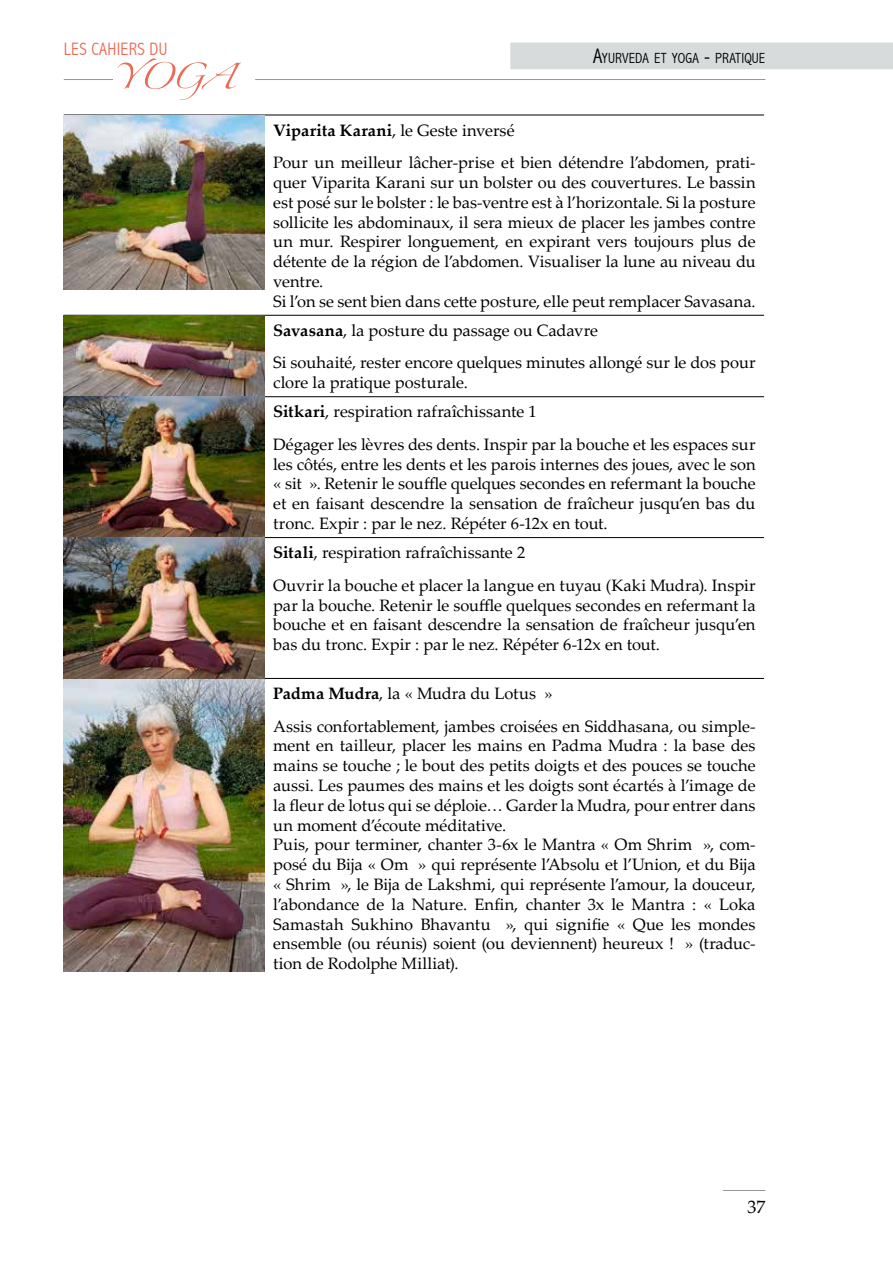
<style>
.page{position:relative;width:893px;height:1263px;background:#fff}
.page>*{position:absolute;margin:0;border:0;box-sizing:border-box;transform-origin:0 0}
.t1{font:57px "Linotype Zapfino One";color:#e96c57}
.t2{font:300 condensed 18px "Abadi";letter-spacing:.015em;color:#e96c57}
.t3{font:18px "Palatino Linotype";color:#000}
.t4{font:16.5px/19.8px "Palatino Linotype";color:#000}
.t5{font:300 condensed 14.7px "Abadi";letter-spacing:.01em;color:#000}
.s1{font-size:21px}
.s2{font-weight:700}
</style>
<div class="page">
<hr style="left:255px;top:79px;width:510px;height:1px;background:#98989c">
<hr style="left:64px;top:79px;width:49px;height:1px;background:#98989c">
<hr style="left:723px;top:1190px;width:42px;height:1px;background:#98989c">
<div style="left:510px;top:43px;width:383px;height:26px;background:#d8dbdc"></div>
<hr style="left:265px;top:115px;width:499px;height:1px;background:#000">
<hr style="left:265px;top:315px;width:499px;height:1px;background:#000">
<hr style="left:265px;top:396px;width:499px;height:1px;background:#000">
<hr style="left:265px;top:537px;width:499px;height:1px;background:#000">
<hr style="left:265px;top:678px;width:499px;height:1px;background:#000">
<img style="left:64px;top:115px;width:201px;height:174px">
<img style="left:64px;top:315px;width:201px;height:657px">
<p class="t2" style="left:64px;top:39px;width:105px">LES CAHIERS DU</p>
<h1 class="t1" style="left:113px;top:35px;width:124px">YOGA</h1>
<p class="t5" style="left:593px;top:49px;width:174px"><span class="s1">A</span>YURVEDA ET YOGA <span class="s1">-</span> PRATIQUE</p>
<p class="t4" style="left:273px;top:113px;width:484px;line-height:32.5px"><span class="s2">Viparita Karani</span>, le Geste inversé<br>Pour un meilleur lâcher-prise et bien détendre l’abdomen, prati-</p>
<p class="t4" style="left:273px;top:172px;width:484px">quer Viparita Karani sur un bolster ou des couvertures. Le bassin est posé sur le bolster : le bas-ventre est à l’horizontale. Si la posture sollicite les abdominaux, il sera mieux de placer les jambes contre un mur. Respirer longuement, en expirant vers toujours plus de détente de la région de l’abdomen. Visualiser la lune au niveau du ventre.<br>Si l’on se sent bien dans cette posture, elle peut remplacer Savasana.</p>
<p class="t4" style="left:273px;top:313px;width:484px;line-height:32.5px"><span class="s2">Savasana</span>, la posture du passage ou Cadavre<br>Si souhaité, rester encore quelques minutes allongé sur le dos pour</p>
<p class="t4" style="left:273px;top:367px;width:265px;line-height:29.1px">clore la pratique posturale.<br><span class="s2">Sitkari</span>, respiration rafraîchissante 1</p>
<p class="t4" style="left:273px;top:434px;width:484px;text-align:justify">Dégager les lèvres des dents. Inspir par la bouche et les espaces sur les côtés, entre les dents et les parois internes des joues, avec le son « sit ». Retenir le souffle quelques secondes en refermant la bouche et en faisant descendre la sensation de fraîcheur jusqu’en bas du tronc. Expir : par le nez. Répéter 6-12x en tout.</p>
<p class="t4" style="left:273px;top:536px;width:484px;line-height:32.5px"><span class="s2">Sitali</span>, respiration rafraîchissante 2<br>Ouvrir la bouche et placer la langue en tuyau (Kaki Mudra). Inspir</p>
<p class="t4" style="left:273px;top:594px;width:484px;text-align:justify">par la bouche. Retenir le souffle quelques secondes en refermant la bouche et en faisant descendre la sensation de fraîcheur jusqu’en bas du tronc. Expir : par le nez. Répéter 6-12x en tout.</p>
<p class="t4" style="left:273px;top:676px;width:484px;line-height:32.5px"><span class="s2">Padma Mudra</span>, la « Mudra du Lotus »<br>Assis confortablement, jambes croisées en Siddhasana, ou simple-</p>
<p class="t4" style="left:273px;top:735px;width:484px">ment en tailleur, placer les mains en Padma Mudra : la base des mains se touche ; le bout des petits doigts et des pouces se touche aussi. Les paumes des mains et les doigts sont écartés à l’image de la fleur de lotus qui se déploie… Garder la Mudra, pour entrer dans un moment d’écoute méditative.<br>Puis, pour terminer, chanter 3-6x le Mantra « Om Shrim », com&shy;posé du Bija « Om » qui représente l’Absolu et l’Union, et du Bija « Shrim », le Bija de Lakshmi, qui représente l’amour, la douceur, l’abondance de la Nature. Enfin, chanter 3x le Mantra : « Loka Samastah Sukhino Bhavantu », qui signifie « Que les mondes ensemble (ou réunis) soient (ou deviennent) heureux ! » (traduc&shy;tion de Rodolphe Milliat).</p>
<p class="t3" style="left:747px;top:1194px;width:19px">37</p>
</div>
